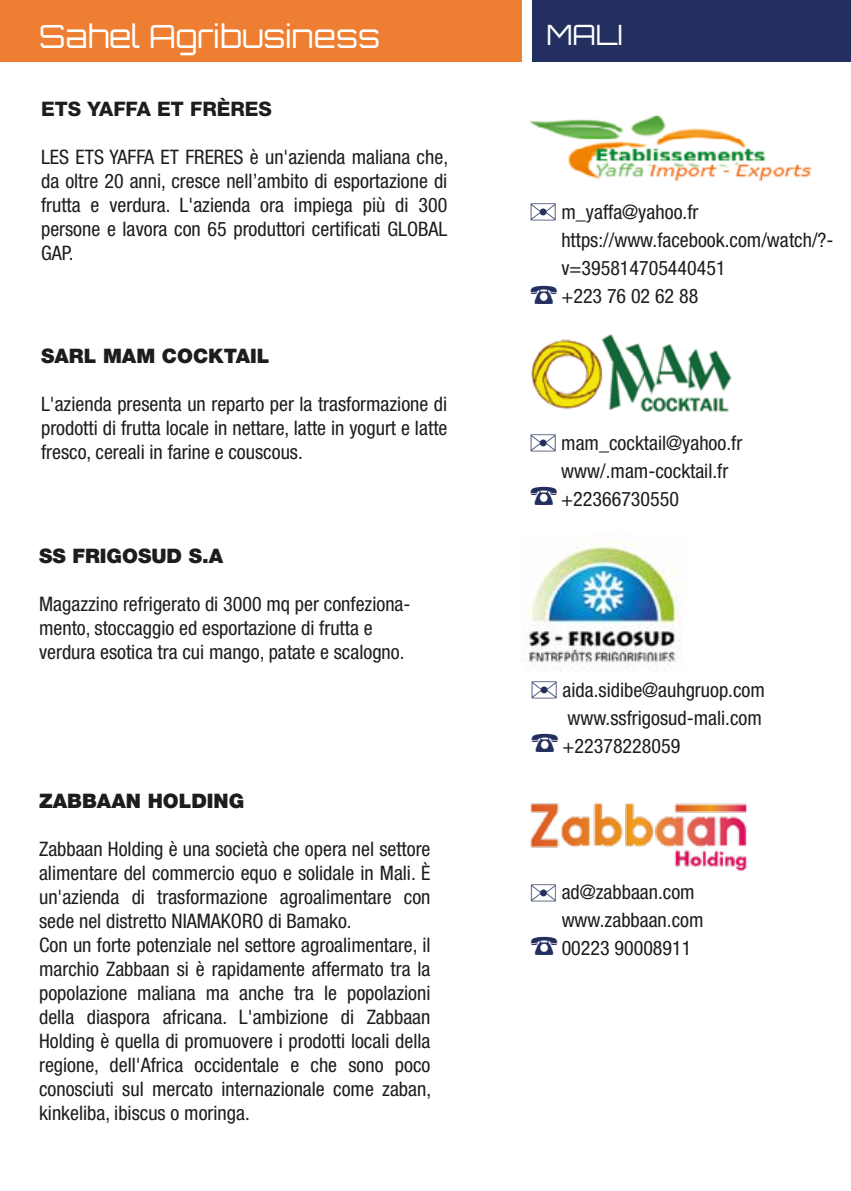
<style>
.page{position:relative;width:851px;height:1191px;background:#fff}
.page>*{position:absolute;margin:0;border:0;box-sizing:border-box;transform-origin:0 0}
.t1{font:32px "Orbitron";color:#fff}
.t2{font:28px "Orbitron";color:#fff}
.t3{font:condensed 20px/24px "Helvetica Neue";color:#1d1d1b}
.t4{font:900 20px "Helvetica Neue";color:#1d1d1b}
.t5{font:800 20px "Helvetica Neue";color:#1d1d1b}
</style>
<div class="page">
<img style="left:531px;top:334px;width:200px;height:77px">
<img style="left:521px;top:543px;width:161px;height:128px">
<div style="left:0;top:0;width:522px;height:62px;background:#ee7e32"></div>
<div style="left:532px;top:0;width:318px;height:62px;background:#232f5e"></div>
<img style="left:529px;top:114px;width:283px;height:68px">
<img style="left:530px;top:802px;width:218px;height:69px">
<h1 class="t1" style="left:39px;top:16px;width:342px">Sahel Agribusiness</h1>
<h2 class="t2" style="left:546px;top:17px;width:79px">MALI</h2>
<p class="t5" style="left:41px;top:97px;width:232px">ETS YAFFA ET FRÈRES</p>
<p class="t3" style="left:41px;top:145px;width:408px;text-align:justify">LES ETS YAFFA ET FRERES è un'azienda maliana che, da oltre 20 anni, cresce nell’ambito di esportazione di frutta e verdura. L'azienda ora impiega più di 300 persone e lavora con 65 produttori certificati GLOBAL GAP.</p>
<p class="t4" style="left:41px;top:343px;width:230px">SARL MAM COCKTAIL</p>
<p class="t3" style="left:41px;top:391px;width:408px;text-align:justify">L'azienda presenta un reparto per la trasformazione di prodotti di frutta locale in nettare, latte in yogurt e latte fresco, cereali in farine e couscous.</p>
<p class="t4" style="left:39px;top:544px;width:186px">SS FRIGOSUD S.A</p>
<p class="t3" style="left:39px;top:592px;width:373px">Magazzino refrigerato di 3000 mq per confeziona&shy;mento, stoccaggio ed esportazione di frutta e verdura esotica tra cui mango, patate e scalogno.</p>
<p class="t4" style="left:39px;top:789px;width:207px">ZABBAAN HOLDING</p>
<p class="t3" style="left:39px;top:837px;width:393px">Zabbaan Holding è una società che opera nel settore alimentare del commercio equo e solidale in Mali. È un'azienda di trasformazione agroalimentare con sede nel distretto NIAMAKORO di Bamako.<br>Con un forte potenziale nel settore agroalimentare, il marchio Zabbaan si è rapidamente affermato tra la popolazione maliana ma anche tra le popolazioni della diaspora africana. L'ambizione di Zabbaan Holding è quella di promuovere i prodotti locali della regione, dell'Africa occidentale e che sono poco conosciuti sul mercato internazionale come zaban, kinkeliba, ibiscus o moringa.</p>
<p class="t3" style="left:561px;top:198px;width:273px;line-height:28px">m_yaffa@yahoo.fr https://www.facebook.com/watch/?- v=395814705440451<br>+223 76 02 62 88</p>
<p class="t3" style="left:561px;top:429px;width:182px;line-height:28px">mam_cocktail@yahoo.fr www/.mam-cocktail.fr +22366730550</p>
<p class="t3" style="left:562px;top:676px;width:204px;line-height:28px">aida.sidibe@auhgruop.com www.ssfrigosud-mali.com +22378228059</p>
<p class="t3" style="left:561px;top:878px;width:143px;line-height:28px">ad@zabbaan.com www.zabbaan.com<br>00223 90008911</p>
</div>
